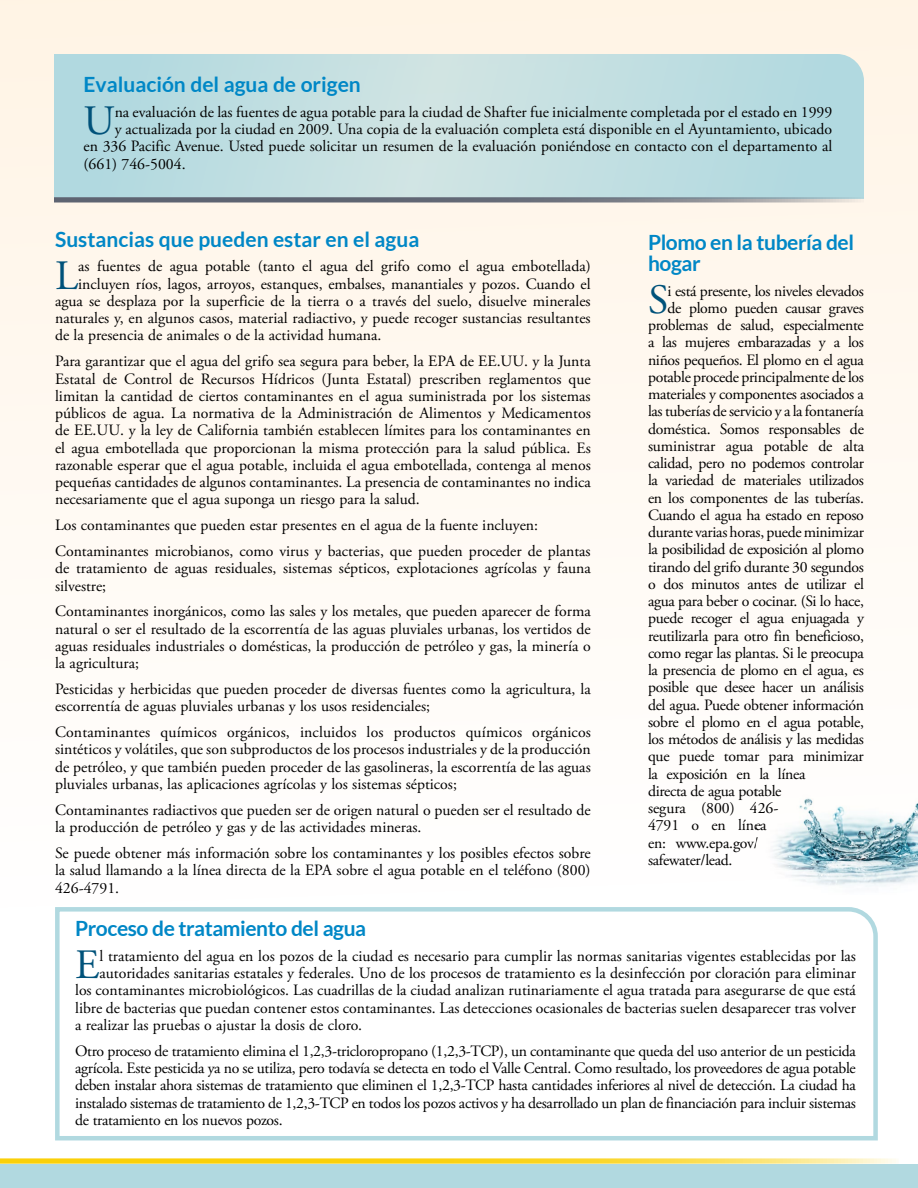
<style>
.page{position:relative;width:918px;height:1188px;background:#fff}
.page>*{position:absolute;margin:0;border:0;box-sizing:border-box;transform-origin:0 0}
.Initial_Cap{font:41.7px "Adobe Garamond Pro";color:#00527a}
.Article_Headline-19{font:700 21px "Lato";color:#0087c6}
.Article_Headline-19-2{font:700 21px/21px "Lato";letter-spacing:-.02em;color:#0087c6}
.First_Paragraph{font:15.75px/17.2px "Adobe Garamond Pro";color:#000;text-align:justify}
.Initial_Cap-2{font:15.75px "Adobe Garamond Pro";color:#000}
.Initial_Cap-3{font:15.75px "Adobe Garamond Pro";letter-spacing:-.02em;color:#000}
</style>
<div class="page">
<div style="left:0;top:0;width:918px;height:921px;background:linear-gradient(to right,#fffaf4,#fffaf3)"></div>
<svg style="left:54px;top:54px;width:810px;height:143px;background:#bedde1"></svg>
<svg style="left:54px;top:197px;width:810px;height:6px;background:#838991"></svg>
<img style="left:757px;top:763px;width:161px;height:131px">
<svg style="left:53px;top:905px;width:827px;height:236px"></svg>
<div style="left:0;top:1164px;width:918px;height:24px;background:#b1d9e0"></div>
<svg style="left:0;top:1158px;width:896px;height:6px;background:#fbdc4b"></svg>
<p class="Article_Headline-19" style="left:84px;top:72px;width:279px">Evaluación del agua de origen</p>
<p class="Initial_Cap" style="left:84px;top:96px;width:33px">U</p>
<p class="Initial_Cap-2" style="left:115px;top:102px;width:719px">na evaluación de las fuentes de agua potable para la ciudad de Shafter fue inicialmente completada por el estado en 1999</p>
<p class="Initial_Cap-2" style="left:115px;top:120px;width:719px">y actualizada por la ciudad en 2009. Una copia de la evaluación completa está disponible en el Ayuntamiento, ubicado</p>
<p class="Initial_Cap-2" style="left:84px;top:137px;width:750px">en 336 Pacific Avenue. Usted puede solicitar un resumen de la evaluación poniéndose en contacto con el departamento al</p>
<p class="Initial_Cap-2" style="left:84px;top:154px;width:104px">(661) 746-5004.</p>
<p class="Article_Headline-19" style="left:55px;top:227px;width:366px">Sustancias que pueden estar en el agua</p>
<p class="Initial_Cap" style="left:55px;top:250px;width:25px">L</p>
<p class="Initial_Cap-2" style="left:78px;top:257px;width:514px">as fuentes de agua potable (tanto el agua del grifo como el agua embotellada)</p>
<p class="Initial_Cap-2" style="left:78px;top:274px;width:514px">incluyen ríos, lagos, arroyos, estanques, embalses, manantiales y pozos. Cuando el</p>
<p class="Initial_Cap-2" style="left:55px;top:291px;width:537px">agua se desplaza por la superficie de la tierra o a través del suelo, disuelve minerales</p>
<p class="Initial_Cap-2" style="left:55px;top:309px;width:537px">naturales y, en algunos casos, material radiactivo, y puede recoger sustancias resultantes</p>
<p class="Initial_Cap-2" style="left:55px;top:326px;width:328px">de la presencia de animales o de la actividad humana.</p>
<p class="First_Paragraph" style="left:55px;top:353px;width:537px">Para garantizar que el agua del grifo sea segura para beber, la EPA de EE.UU. y la Junta Estatal de Control de Recursos Hídricos (Junta Estatal) prescriben reglamentos que limitan la cantidad de ciertos contaminantes en el agua suministrada por los sistemas públicos de agua. La normativa de la Administración de Alimentos y Medicamentos de EE.UU. y la ley de California también establecen límites para los contaminantes en el agua embotellada que proporcionan la misma protección para la salud pública. Es razonable esperar que el agua potable, incluida el agua embotellada, contenga al menos pequeñas cantidades de algunos contaminantes. La presencia de contaminantes no indica necesariamente que el agua suponga un riesgo para la salud.</p>
<p class="First_Paragraph" style="left:55px;top:517px;width:485px">Los contaminantes que pueden estar presentes en el agua de la fuente incluyen:</p>
<p class="First_Paragraph" style="left:55px;top:543px;width:537px">Contaminantes microbianos, como virus y bacterias, que pueden proceder de plantas de tratamiento de aguas residuales, sistemas sépticos, explotaciones agrícolas y fauna silvestre;</p>
<p class="First_Paragraph" style="left:55px;top:603px;width:537px">Contaminantes inorgánicos, como las sales y los metales, que pueden aparecer de forma natural o ser el resultado de la escorrentía de las aguas pluviales urbanas, los vertidos de aguas residuales industriales o domésticas, la producción de petróleo y gas, la minería o la agricultura;</p>
<p class="First_Paragraph" style="left:55px;top:681px;width:537px">Pesticidas y herbicidas que pueden proceder de diversas fuentes como la agricultura, la escorrentía de aguas pluviales urbanas y los usos residenciales;</p>
<p class="First_Paragraph" style="left:55px;top:724px;width:537px">Contaminantes químicos orgánicos, incluidos los productos químicos orgánicos sintéticos y volátiles, que son subproductos de los procesos industriales y de la producción de petróleo, y que también pueden proceder de las gasolineras, la escorrentía de las aguas pluviales urbanas, las aplicaciones agrícolas y los sistemas sépticos;</p>
<p class="First_Paragraph" style="left:55px;top:802px;width:537px">Contaminantes radiactivos que pueden ser de origen natural o pueden ser el resultado de la producción de petróleo y gas y de las actividades mineras.</p>
<p class="First_Paragraph" style="left:55px;top:845px;width:537px">Se puede obtener más información sobre los contaminantes y los posibles efectos sobre la salud llamando a la línea directa de la EPA sobre el agua potable en el teléfono (800)<br>426-4791.</p>
<p class="Article_Headline-19-2" style="left:648px;top:231px;width:208px">Plomo en la tubería del hogar</p>
<p class="Initial_Cap" style="left:648px;top:275px;width:22px">S</p>
<p class="Initial_Cap-3" style="left:668px;top:281px;width:198px">i está presente, los niveles elevados</p>
<p class="Initial_Cap-3" style="left:668px;top:298px;width:198px">de plomo pueden causar graves</p>
<p class="Initial_Cap-3" style="left:648px;top:316px;width:217px">problemas de salud, especialmente</p>
<p class="Initial_Cap-3" style="left:648px;top:333px;width:218px">a las mujeres embarazadas y a los</p>
<p class="Initial_Cap-3" style="left:648px;top:350px;width:217px">niños pequeños. El plomo en el agua</p>
<p class="Initial_Cap-3" style="left:648px;top:367px;width:218px">potable procede principalmente de los</p>
<p class="Initial_Cap-3" style="left:648px;top:385px;width:217px">materiales y componentes asociados a</p>
<p class="Initial_Cap-3" style="left:648px;top:402px;width:217px">las tuberías de servicio y a la fontanería</p>
<p class="Initial_Cap-2" style="left:648px;top:419px;width:217px">doméstica. Somos responsables de</p>
<p class="Initial_Cap-2" style="left:648px;top:436px;width:218px">suministrar agua potable de alta</p>
<p class="Initial_Cap-3" style="left:648px;top:454px;width:217px">calidad, pero no podemos controlar</p>
<p class="Initial_Cap-3" style="left:648px;top:471px;width:217px">la variedad de materiales utilizados</p>
<p class="Initial_Cap-3" style="left:648px;top:488px;width:218px">en los componentes de las tuberías.</p>
<p class="Initial_Cap-3" style="left:648px;top:505px;width:217px">Cuando el agua ha estado en reposo</p>
<p class="Initial_Cap-3" style="left:648px;top:523px;width:218px">durante varias horas, puede minimizar</p>
<p class="Initial_Cap-3" style="left:648px;top:540px;width:218px">la posibilidad de exposición al plomo</p>
<p class="Initial_Cap-3" style="left:648px;top:557px;width:217px">tirando del grifo durante 30 segundos</p>
<p class="Initial_Cap-3" style="left:648px;top:574px;width:218px">o dos minutos antes de utilizar el</p>
<p class="Initial_Cap-3" style="left:648px;top:592px;width:218px">agua para beber o cocinar. (Si lo hace,</p>
<p class="Initial_Cap-3" style="left:648px;top:609px;width:217px">puede recoger el agua enjuagada y</p>
<p class="Initial_Cap-3" style="left:648px;top:626px;width:218px">reutilizarla para otro fin beneficioso,</p>
<p class="Initial_Cap-3" style="left:648px;top:643px;width:217px">como regar las plantas. Si le preocupa</p>
<p class="Initial_Cap-3" style="left:648px;top:661px;width:218px">la presencia de plomo en el agua, es</p>
<p class="Initial_Cap-3" style="left:648px;top:678px;width:218px">posible que desee hacer un análisis</p>
<p class="Initial_Cap-3" style="left:648px;top:695px;width:218px">del agua. Puede obtener información</p>
<p class="Initial_Cap-3" style="left:648px;top:712px;width:218px">sobre el plomo en el agua potable,</p>
<p class="Initial_Cap-3" style="left:648px;top:730px;width:217px">los métodos de análisis y las medidas</p>
<p class="Initial_Cap-2" style="left:648px;top:747px;width:217px">que puede tomar para minimizar</p>
<p class="Initial_Cap-3" style="left:648px;top:764px;width:159px">la exposición en la línea</p>
<p class="Initial_Cap-3" style="left:648px;top:781px;width:135px">directa de agua potable</p>
<p class="Initial_Cap-2" style="left:648px;top:799px;width:132px">segura (800) 426-</p>
<p class="Initial_Cap-2" style="left:648px;top:816px;width:120px">4791 o en línea</p>
<p class="Initial_Cap-2" style="left:648px;top:833px;width:112px">en: www.epa.gov/</p>
<p class="Initial_Cap-3" style="left:648px;top:850px;width:86px">safewater/lead.</p>
<p class="Article_Headline-19-2" style="left:75px;top:918px;width:293px">Proceso de tratamiento del agua</p>
<p class="Initial_Cap" style="left:75px;top:940px;width:26px">E</p>
<p class="Initial_Cap-2" style="left:100px;top:946px;width:758px">l tratamiento del agua en los pozos de la ciudad es necesario para cumplir las normas sanitarias vigentes establecidas por las</p>
<p class="Initial_Cap-2" style="left:100px;top:964px;width:758px">autoridades sanitarias estatales y federales. Uno de los procesos de tratamiento es la desinfección por cloración para eliminar</p>
<p class="Initial_Cap-2" style="left:75px;top:981px;width:782px">los contaminantes microbiológicos. Las cuadrillas de la ciudad analizan rutinariamente el agua tratada para asegurarse de que está</p>
<p class="Initial_Cap-2" style="left:75px;top:998px;width:782px">libre de bacterias que puedan contener estos contaminantes. Las detecciones ocasionales de bacterias suelen desaparecer tras volver</p>
<p class="Initial_Cap-2" style="left:75px;top:1015px;width:289px">a realizar las pruebas o ajustar la dosis de cloro.</p>
<p class="First_Paragraph" style="left:75px;top:1043px;width:782px">Otro proceso de tratamiento elimina el 1,2,3-tricloropropano (1,2,3-TCP), un contaminante que queda del uso anterior de un pesticida agrícola. Este pesticida ya no se utiliza, pero todavía se detecta en todo el Valle Central. Como resultado, los proveedores de agua potable deben instalar ahora sistemas de tratamiento que eliminen el 1,2,3-TCP hasta cantidades inferiores al nivel de detección. La ciudad ha instalado sistemas de tratamiento de 1,2,3-TCP en todos los pozos activos y ha desarrollado un plan de financiación para incluir sistemas de tratamiento en los nuevos pozos.</p>
</div>
